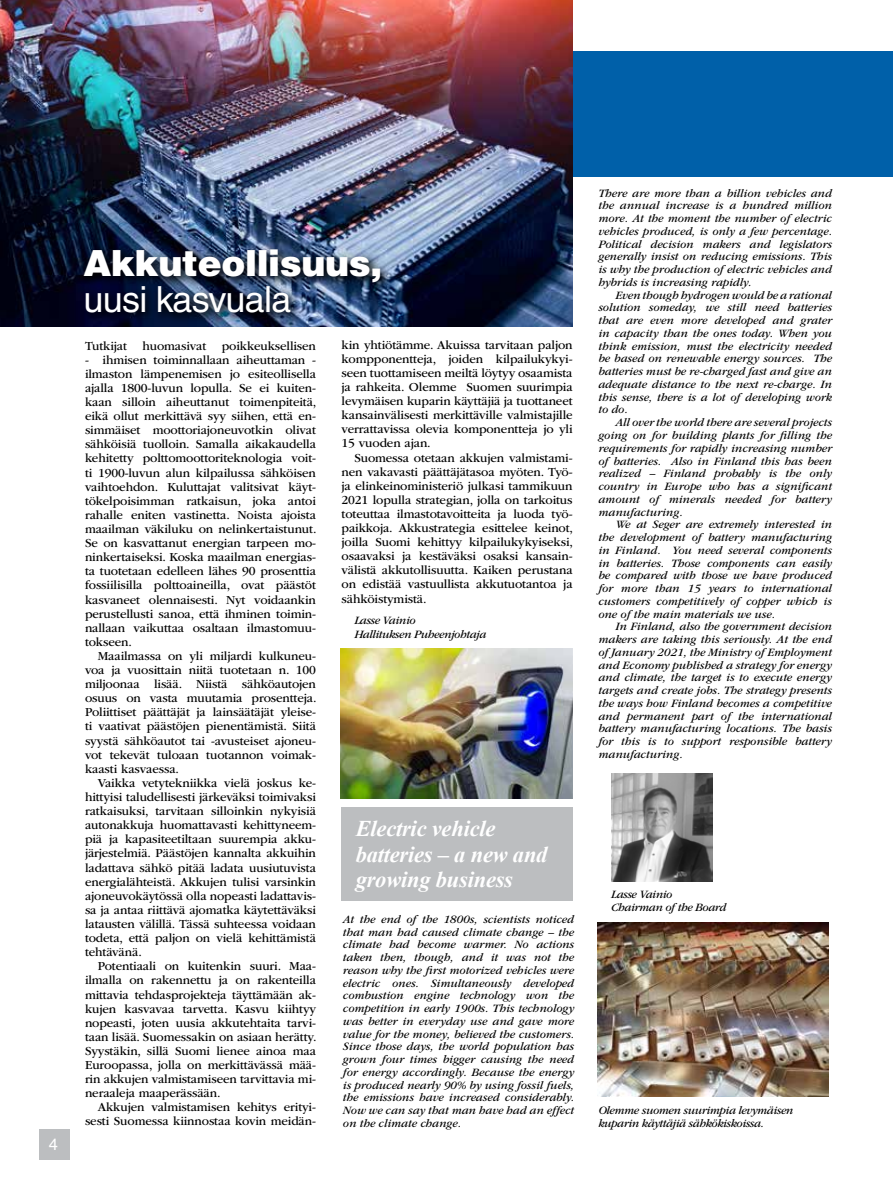
<style>
.page{position:relative;width:893px;height:1191px;background:#fff}
.page>*{position:absolute;margin:0;border:0;box-sizing:border-box;transform-origin:0 0}
.t1{font:900 36px "Helvetica LT Std";letter-spacing:-.01em;color:#fff}
.t2{font:36px "Helvetica LT Std";letter-spacing:-.02em;color:#fff}
.t3{font:italic 700 22.5px/25.5px "Times New Roman";letter-spacing:-.01em;color:#fff}
.t4{font:16.5px "Helvetica";color:#fff}
.t5{font:12.75px/14.1px "ITC Garamond Std";letter-spacing:-.01em;color:#000;text-align:justify}
.t6{font:italic 11.7px/12.8px "ITC Garamond Std";color:#000;text-align:justify}
.t7{font:italic 11.7px/12.8px "ITC Garamond Std";letter-spacing:-.03em;color:#000}
</style>
<div class="page">
<div style="left:40px;top:1129px;width:30px;height:30px;background:#bcbec0"></div>
<div style="left:360px;top:51px;width:533px;height:125px;background:#0060a9"></div>
<div style="left:341px;top:807px;width:232px;height:93px;background:#bcbec0"></div>
<img style="left:612px;top:773px;width:100px;height:108px">
<img style="left:340px;top:648px;width:232px;height:150px">
<img style="left:0;top:0;width:573px;height:327px">
<div style="left:78px;top:244px;width:314px;height:81px;background:#000;opacity:.82"></div>
<img style="left:598px;top:922px;width:231px;height:174px">
<p class="t4" style="left:49px;top:1131px;width:11px">4</p>
<h1 class="t1" style="left:83px;top:240px;width:300px">Akkuteollisuus,</h1>
<h1 class="t2" style="left:83px;top:279px;width:210px">uusi kasvuala</h1>
<p class="t5" style="left:85px;top:339px;width:233px">Tutkijat huomasivat poikkeuksellisen</p>
<p class="t5" style="left:85px;top:353px;width:233px">- ihmisen toiminnallaan aiheuttaman - ilmaston lämpenemisen jo esiteollisella ajalla 1800-luvun lopulla. Se ei kuiten&shy;kaan silloin aiheuttanut toimenpiteitä, eikä ollut merkittävä syy siihen, että en&shy;simmäiset moottoriajoneuvotkin olivat sähköisiä tuolloin. Samalla aikakaudella kehitetty polttomoottoriteknologia voit&shy;ti 1900-luvun alun kilpailussa sähköisen vaihtoehdon. Kuluttajat valitsivat käyt&shy;tökelpoisimman ratkaisun, joka antoi rahalle eniten vastinetta. Noista ajoista maailman väkiluku on nelinkertaistunut.<br>Se on kasvattanut energian tarpeen mo&shy;ninkertaiseksi. Koska maailman energias&shy;ta tuotetaan edelleen lähes 90 prosenttia fossiilisilla polttoaineilla, ovat päästöt kasvaneet olennaisesti. Nyt voidaankin perustellusti sanoa, että ihminen toimin&shy;nallaan vaikuttaa osaltaan ilmastomuu&shy;tokseen.</p>
<p class="t5" style="left:85px;top:649px;width:233px;text-indent:13px">Maailmassa on yli miljardi kulkuneu&shy;voa ja vuosittain niitä tuotetaan n. 100 miljoonaa lisää. Niistä sähköautojen osuus on vasta muutamia prosentteja.<br>Poliittiset päättäjät ja lainsäätäjät yleise&shy;ti vaativat päästöjen pienentämistä. Siitä syystä sähköautot tai -avusteiset ajoneu&shy;vot tekevät tuloaan tuotannon voimak&shy;kaasti kasvaessa.</p>
<p class="t5" style="left:85px;top:776px;width:233px;text-indent:13px">Vaikka vetytekniikka vielä joskus ke&shy;hittyisi taludellisesti järkeväksi toimivaksi ratkaisuksi, tarvitaan silloinkin nykyisiä autonakkuja huomattavasti kehittyneem&shy;piä ja kapasiteetiltaan suurempia akku&shy;järjestelmiä. Päästöjen kannalta akkuihin ladattava sähkö pitää ladata uusiutuvista energialähteistä. Akkujen tulisi varsinkin ajoneuvokäytössä olla nopeasti ladattavis&shy;sa ja antaa riittävä ajomatka käytettäväksi latausten välillä. Tässä suhteessa voidaan todeta, että paljon on vielä kehittämistä tehtävänä.</p>
<p class="t5" style="left:85px;top:959px;width:233px;text-indent:13px">Potentiaali on kuitenkin suuri. Maa&shy;ilmalla on rakennettu ja on rakenteilla mittavia tehdasprojekteja täyttämään ak&shy;kujen kasvavaa tarvetta. Kasvu kiihtyy nopeasti, joten uusia akkutehtaita tarvi&shy;taan lisää. Suomessakin on asiaan herätty.<br>Syystäkin, sillä Suomi lienee ainoa maa Euroopassa, jolla on merkittävässä mää&shy;rin akkujen valmistamiseen tarvittavia mi&shy;neraaleja maaperässään.</p>
<p class="t5" style="left:85px;top:1100px;width:233px;text-align:right">Akkujen valmistamisen kehitys erityi&shy;sesti Suomessa kiinnostaa kovin meidän-</p>
<p class="t5" style="left:342px;top:338px;width:233px">kin yhtiötämme. Akuissa tarvitaan paljon kompponentteja, joiden kilpailukykyi&shy;seen tuottamiseen meiltä löytyy osaamista ja rahkeita. Olemme Suomen suurimpia levymäisen kuparin käyttäjiä ja tuottaneet kansainvälisesti merkittäville valmistajille verrattavissa olevia komponentteja jo yli 15 vuoden ajan.</p>
<p class="t5" style="left:342px;top:450px;width:233px;text-indent:13px">Suomessa otetaan akkujen valmistami&shy;nen vakavasti päättäjätasoa myöten. Työ&shy;ja elinkeinoministeriö julkasi tammikuun 2021 lopulla strategian, jolla on tarkoitus toteuttaa ilmastotavoitteita ja luoda työ&shy;paikkoja. Akkustrategia esittelee keinot, joilla Suomi kehittyy kilpailukykyiseksi, osaavaksi ja kestäväksi osaksi kansain&shy;välistä akkutollisuutta. Kaiken perustana on edistää vastuullista akkutuotantoa ja sähköistymistä.</p>
<p class="t7" style="left:354px;top:613px;width:133px;line-height:14.1px">Lasse Vainio<br>Hallituksen Puheenjohtaja</p>
<h2 class="t3" style="left:356px;top:815px;width:193px">Electric vehicle batteries – a new and growing business</h2>
<p class="t6" style="left:343px;top:913px;width:233px">At the end of the 1800s, scientists noticed that man had caused climate change – the climate had become warmer. No actions taken then, though, and it was not the reason why the first motorized vehicles were electric ones. Simultaneously developed combustion engine technology won the competition in early 1900s. This technology was better in everyday use and gave more value for the money, believed the customers.<br>Since those days, the world population has grown four times bigger causing the need for energy accordingly. Because the energy is produced nearly 90% by using fossil fuels, the emissions have increased considerably.<br>Now we can say that man have had an effect on the climate change.</p>
<p class="t6" style="left:598px;top:187px;width:235px">There are more than a billion vehicles and the annual increase is a hundred million more. At the moment the number of electric vehicles produced, is only a few percentage.<br>Political decision makers and legislators generally insist on reducing emissions. This is why the production of electric vehicles and hybrids is increasing rapidly.</p>
<p class="t6" style="left:598px;top:289px;width:235px;text-indent:17px">Even though hydrogen would be a rational solution someday, we still need batteries that are even more developed and grater in capacity than the ones today. When you think emission, must the electricity needed be based on renewable energy sources. The batteries must be re-charged fast and give an adequate distance to the next re-charge. In this sense, there is a lot of developing work to do.</p>
<p class="t6" style="left:598px;top:416px;width:235px;text-indent:17px">All over the world there are several projects going on for building plants for filling the requirements for rapidly increasing number of batteries. Also in Finland this has been realized – Finland probably is the only country in Europe who has a significant amount of minerals needed for battery manufacturing.</p>
<p class="t6" style="left:598px;top:518px;width:235px;text-indent:17px">We at Seger are extremely interested in the development of battery manufacturing in Finland. You need several components in batteries. Those components can easily be compared with those we have produced for more than 15 years to international customers competitively of copper which is one of the main materials we use.</p>
<p class="t6" style="left:598px;top:620px;width:235px;text-indent:17px">In Finland, also the government decision makers are taking this seriously. At the end of January 2021, the Ministry of Employment and Economy published a strategy for energy and climate, the target is to execute energy targets and create jobs. The strategy presents the ways how Finland becomes a competitive and permanent part of the international battery manufacturing locations. The basis for this is to support responsible battery manufacturing.</p>
<p class="t7" style="left:611px;top:888px;width:117px">Lasse Vainio<br>Chairman of the Board</p>
<p class="t7" style="left:598px;top:1104px;width:196px">Olemme suomen suurimpia levymäisen kuparin käyttäjiä sähkökiskoissa.</p>
</div>
